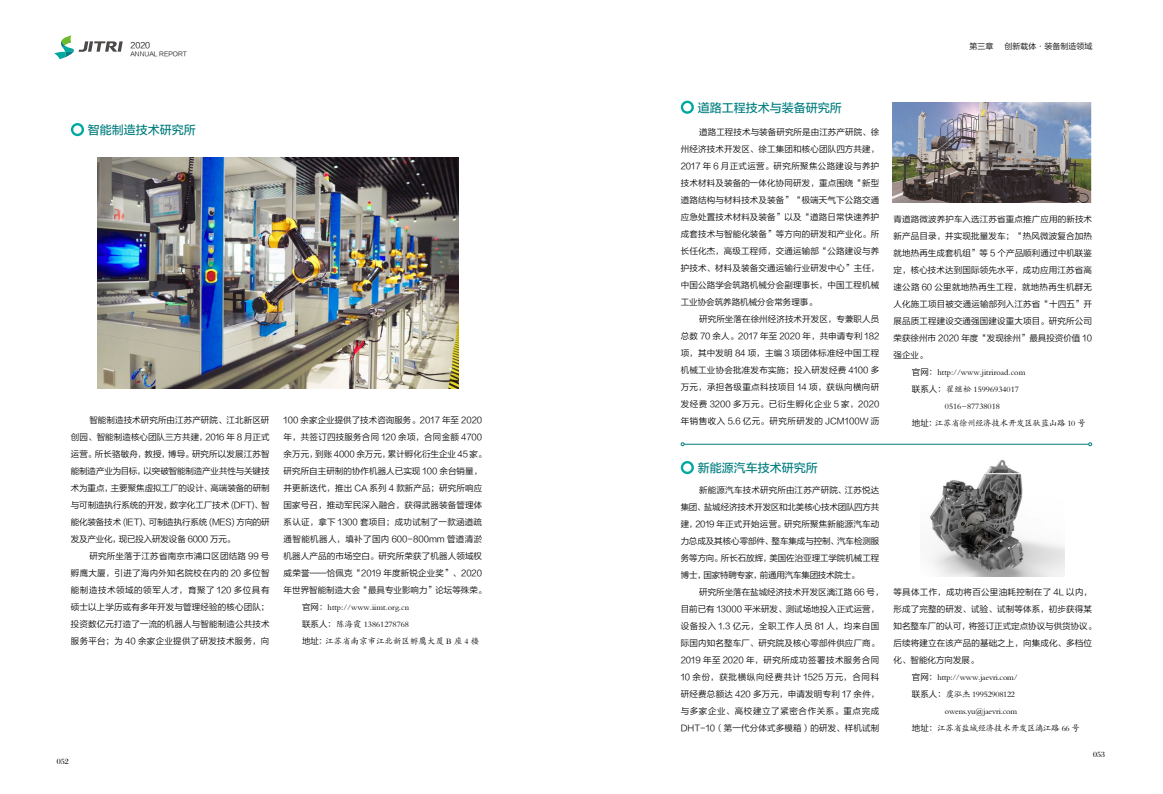
<style>
.page{position:relative;width:1163px;height:794px;background:#fff}
.page>*{position:absolute;margin:0;border:0;box-sizing:border-box;transform-origin:0 0}
.t1{font:12px "FZLTZHUNHK XHRB GBK1 0";color:#007d7e}
.t2{font:8.5px/17px "FZLTXIHK XHRB GBK1 0";letter-spacing:.015em;color:#000;text-align:justify}
.t3{font:8.5px/17px "FZKTK GBK1 0";color:#000}
.t4{font:8.5px "FZKTK GBK1 0";letter-spacing:-.045em;color:#000}
.t5{font:8.5px "FZKTK GBK1 0";letter-spacing:-.04em;color:#000}
.t6{font:8.5px "FZKTK GBK1 0";letter-spacing:-.025em;color:#000}
.t7{font:8px "FZLTXIHK XHRB GBK1 0";color:#000}
.t8{font:8px "FZS3 K GBK1 0";color:#000}
.t9{font:6px "FZLTXIHK XHRB GBK1 0";color:#000}
.s1{font-family:"FZLTXIHK XHRB GBK1 0"}
</style>
<div class="page">
<svg style="left:54px;top:35px;width:69px;height:24px"></svg>
<img style="left:98px;top:157px;width:360px;height:231px">
<svg style="left:71px;top:123px;width:13px;height:13px"></svg>
<div style="left:73px;top:125px;width:9px;height:9px;background:#fff;border-radius:50%"></div>
<img style="left:892px;top:103px;width:197px;height:99px">
<img style="left:930px;top:460px;width:134px;height:116px">
<div style="left:890px;top:101px;width:201px;height:114px;border:1px solid #fff"></div>
<svg style="left:680px;top:101px;width:13px;height:13px"></svg>
<div style="left:683px;top:103px;width:8px;height:8px;background:#fff;border-radius:50%"></div>
<svg style="left:680px;top:461px;width:13px;height:13px"></svg>
<div style="left:683px;top:463px;width:8px;height:9px;background:#fff;border-radius:50%"></div>
<hr style="left:684px;top:444px;width:404px;height:1px;background:#007d7e">
<svg style="left:680px;top:442px;width:4px;height:4px"></svg>
<p class="t7" style="left:130px;top:41px;width:21px">2020</p>
<p class="t7" style="left:969px;top:41px;width:25px">第三章</p>
<p class="t7" style="left:1004px;top:41px;width:89px">创新载体·装备制造领域</p>
<p class="t9" style="left:130px;top:50px;width:58px">ANNUAL REPORT</p>
<h1 class="t1" style="left:697px;top:102px;width:145px">道路工程技术与装备研究所</h1>
<h1 class="t1" style="left:88px;top:123px;width:109px">智能制造技术研究所</h1>
<p class="t2" style="left:680px;top:124px;width:200px;text-indent:18px">道路工程技术与装备研究所是由江苏产研院、徐州经济技术开发区、徐工集团和核心团队四方共建，2017 年 6 月正式运营。研究所聚焦公路建设与养护技术材料及装备的一体化协同研发，重点围绕“新型道路结构与材料技术及装备”“极端天气下公路交通应急处置技术材料及装备”以及“道路日常快速养护成套技术与智能化装备”等方向的研发和产业化。所长任化杰，高级工程师，交通运输部“公路建设与养护技术、材料及装备交通运输行业研发中心”主任，中国公路学会筑路机械分会副理事长，中国工程机械工业协会筑养路机械分会常务理事。</p>
<p class="t2" style="left:680px;top:311px;width:200px;text-indent:18px">研究所坐落在徐州经济技术开发区，专兼职人员总数 70 余人。2017 年至 2020 年，共申请专利 182项，其中发明 84 项，主编 3 项团体标准经中国工程机械工业协会批准发布实施；投入研发经费 4100 多万元，承担各级重点科技项目 14 项，获纵向横向研发经费 3200 多万元。已衍生孵化企业 5 家，2020年销售收入 5.6 亿元。研究所研发的 JCM100W 沥</p>
<p class="t2" style="left:893px;top:211px;width:200px">青道路微波养护车入选江苏省重点推广应用的新技术新产品目录，并实现批量发车；“热风微波复合加热就地热再生成套机组”等 5 个产品顺利通过中机联鉴定，核心技术达到国际领先水平，成功应用江苏省高速公路 60 公里就地热再生工程，就地热再生机群无人化施工项目被交通运输部列入江苏省“十四五”开展品质工程建设交通强国建设重大项目。研究所公司荣获徐州市 2020 年度“发现徐州”最具投资价值 10强企业。</p>
<p class="t3" style="left:911px;top:364px;width:115px"><span class="s1">官网：</span>http://www.jitriroad.com</p>
<p class="t3" style="left:911px;top:381px;width:108px"><span class="s1">联系人：</span>翟继松 15996934017</p>
<p class="t3" style="left:944px;top:398px;width:57px">0516-87738018</p>
<p class="t4" style="left:911px;top:419px;width:175px"><span class="s1">地址：</span>江苏省徐州经济技术开发区驮蓝山路 10 号</p>
<p class="t2" style="left:71px;top:411px;width:200px;text-indent:18px">智能制造技术研究所由江苏产研院、江北新区研创园、智能制造核心团队三方共建，2016 年 8 月正式运营。所长骆敏舟，教授，博导。研究所以发展江苏智能制造产业为目标，以突破智能制造产业共性与关键技术为重点，主要聚焦虚拟工厂的设计、高端装备的研制与可制造执行系统的开发，数字化工厂技术 (DFT)、智能化装备技术 (IET)、可制造执行系统 (MES) 方向的研发及产业化，现已投入研发设备 6000 万元。</p>
<p class="t2" style="left:71px;top:547px;width:200px;text-indent:18px">研究所坐落于江苏省南京市浦口区团结路 99 号孵鹰大厦，引进了海内外知名院校在内的 20 多位智能制造技术领域的领军人才，育聚了 120 多位具有硕士以上学历或有多年开发与管理经验的核心团队；投资数亿元打造了一流的机器人与智能制造公共技术服务平台；为 40 余家企业提供了研发技术服务，向</p>
<p class="t2" style="left:283px;top:411px;width:204px;text-align:left">100 余家企业提供了技术咨询服务。2017 年至 2020年，共签订四技服务合同 120 余项，合同金额 4700余万元，到账 4000 余万元，累计孵化衍生企业 45 家。研究所自主研制的协作机器人已实现 100 余台销量，并更新迭代，推出 CA 系列 4 款新产品；研究所响应国家号召，推动军民深入融合，获得武器装备管理体系认证，拿下 1300 套项目；成功试制了一款涵道疏通智能机器人，填补了国内 600-800mm 管道清淤机器人产品的市场空白。研究所荣获了机器人领域权威荣誉——恰佩克“2019 年度新锐企业奖”、2020年世界智能制造大会“最具专业影响力”论坛等殊荣。</p>
<p class="t3" style="left:302px;top:598px;width:179px"><span class="s1">官网：</span>http://www.iimt.org.cn<br><span class="s1">联系人：</span>陈海霞 13861278768<br><span class="s1">地址：</span>江苏省南京市江北新区孵鹰大厦 B 座 4 楼</p>
<h1 class="t1" style="left:697px;top:461px;width:121px">新能源汽车技术研究所</h1>
<p class="t2" style="left:680px;top:482px;width:200px;text-indent:18px">新能源汽车技术研究所由江苏产研院、江苏悦达集团、盐城经济技术开发区和北美核心技术团队四方共建，2019 年正式开始运营。研究所聚焦新能源汽车动力总成及其核心零部件、整车集成与控制、汽车检测服务等方向。所长石放辉，美国佐治亚理工学院机械工程博士，国家特聘专家，前通用汽车集团技术院士。</p>
<p class="t2" style="left:680px;top:584px;width:204px;text-align:left;text-indent:18px">研究所坐落在盐城经济技术开发区漓江路 66 号，目前已有 13000 平米研发、测试场地投入正式运营，设备投入 1.3 亿元，全职工作人员 81 人，均来自国际国内知名整车厂、研究院及核心零部件供应厂商。<br>2019 年至 2020 年，研究所成功签署技术服务合同<br>10 余份，获批横纵向经费共计 1525 万元，合同科研经费总额达 420 多万元，申请发明专利 17 余件，与多家企业、高校建立了紧密合作关系。重点完成<br>DHT-10（第一代分体式多模箱）的研发、样机试制</p>
<p class="t2" style="left:893px;top:584px;width:204px;text-align:left">等具体工作，成功将百公里油耗控制在了 4L 以内，形成了完整的研发、试验、试制等体系，初步获得某知名整车厂的认可，将签订正式定点协议与供货协议。后续将建立在该产品的基础之上，向集成化、多档位化、智能化方向发展。</p>
<p class="t3" style="left:911px;top:669px;width:107px"><span class="s1">官网：</span>http://www.jaevri.com/</p>
<p class="t6" style="left:911px;top:689px;width:105px"><span class="s1">联系人：</span>虞泓杰 19952908122</p>
<p class="t3" style="left:944px;top:703px;width:74px">owens.yu@jaevri.com</p>
<p class="t5" style="left:911px;top:723px;width:170px"><span class="s1">地址：</span>江苏省盐城经济技术开发区漓江路 66 号</p>
<p class="t8" style="left:57px;top:756px;width:13px">052</p>
<p class="t8" style="left:1092px;top:750px;width:13px">053</p>
</div>
